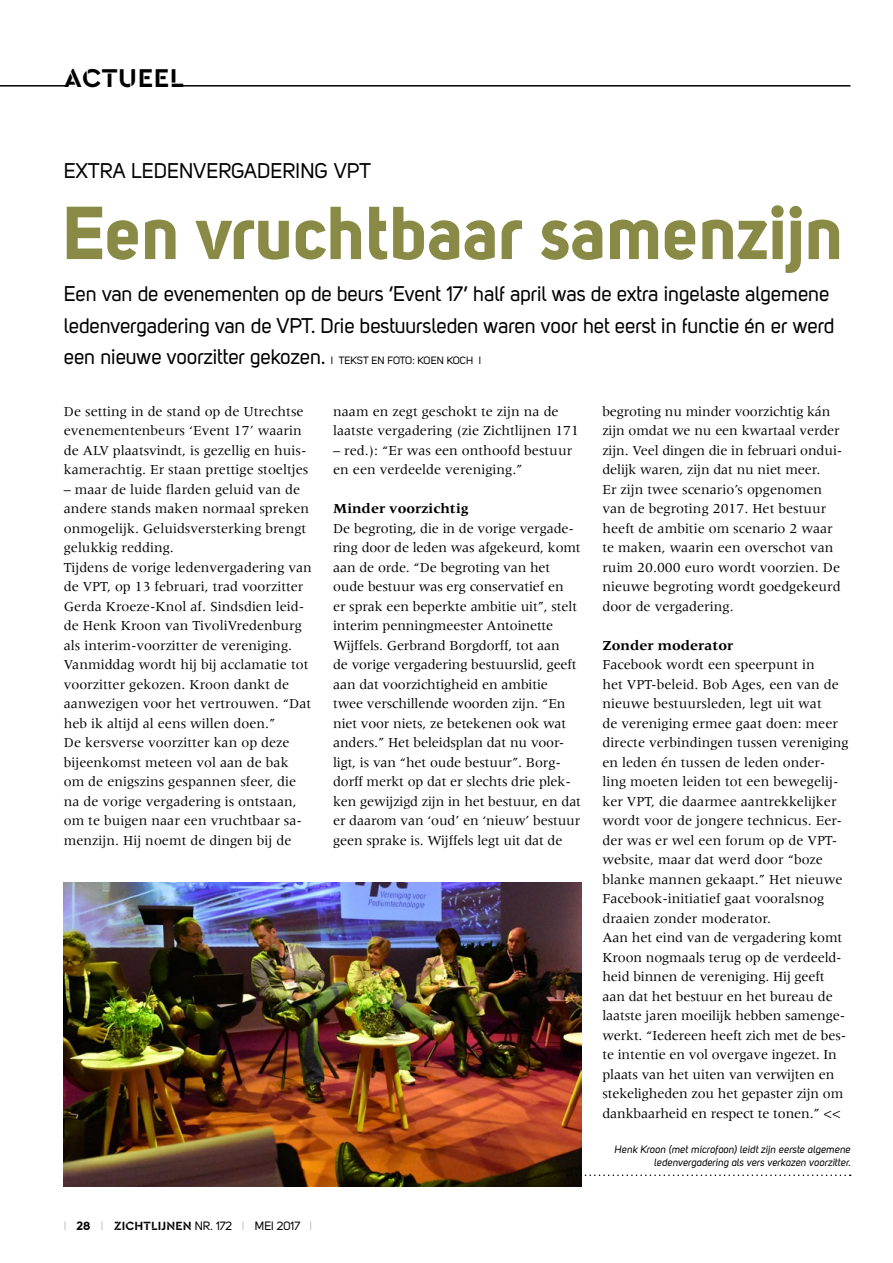
<style>
.page{position:relative;width:893px;height:1263px;background:#fff}
.page>*{position:absolute;margin:0;border:0;box-sizing:border-box;transform-origin:0 0}
.t1{font:73.8px "Uni Sans Bold";color:#898a45}
.t2{font:700 27px "Cera Stencil PRO";letter-spacing:.02em;color:#000}
.t3{font:21px/31.5px "Uni Sans Regular";letter-spacing:-.01em;color:#000}
.t4{font:14.25px/19.5px "Meridien";color:#000}
.t5{font:700 14.25px "Meridien";color:#000}
.t6{font:12px "Uni Sans Regular";letter-spacing:-.005em;color:#000}
.t7{font:10.5px/12.6px "Uni Sans Regular Italic";color:#000;text-align:right}
.s1{font-size:10.5px}
.s2{font-family:"Uni Sans Light";color:#878787}
.s3{font-family:"Uni Sans Bold"}
.s4{font-family:"Cera Stencil PRO";font-weight:700;font-size:12.45px}
</style>
<div class="page">
<hr style="left:892px;top:87px;width:1px;height:1099px;background:#f1eef2">
<hr style="left:0;top:85px;width:66px;height:2px;background:#000">
<hr style="left:181px;top:85px;width:669px;height:2px;background:#000">
<img style="left:64px;top:882px;width:517px;height:304px">
<svg style="left:567px;top:1174px;width:284px;height:2px"></svg>
<h2 class="t2" style="left:64px;top:60px;width:121px">ACTUEEL</h2>
<h3 class="t3" style="left:64px;top:155px;width:309px">EXTRA LEDENVERGADERING VPT</h3>
<h1 class="t1" style="left:64px;top:187px;width:782px">Een vruchtbaar samenzijn</h1>
<h3 class="t3" style="left:64px;top:278px;width:772px">Een van de evenementen op de beurs ‘Event 17’ half april was de extra ingelaste algemene ledenvergadering van de VPT. Drie bestuursleden waren voor het eerst in functie én er werd een nieuwe voorzitter gekozen. <span class="s1">I TEKST EN FOTO: KOEN KOCH I</span></h3>
<p class="t4" style="left:64px;top:401px;width:246px">De setting in de stand op de Utrechtse evenementenbeurs ‘Event 17’ waarin de ALV plaatsvindt, is gezellig en huis&shy;kamerachtig. Er staan prettige stoeltjes</p>
<p class="t4" style="left:64px;top:479px;width:250px">– maar de luide flarden geluid van de andere stands maken normaal spreken onmogelijk. Geluidsversterking brengt gelukkig redding.<br>Tijdens de vorige ledenvergadering van de VPT, op 13 februari, trad voorzitter Gerda Kroeze-Knol af. Sindsdien leid&shy;de Henk Kroon van TivoliVredenburg als interim-voorzitter de vereniging.<br>Vanmiddag wordt hij bij acclamatie tot voorzitter gekozen. Kroon dankt de aanwezigen voor het vertrouwen. “Dat heb ik altijd al eens willen doen.”<br>De kersverse voorzitter kan op deze bijeenkomst meteen vol aan de bak om de enigszins gespannen sfeer, die na de vorige vergadering is ontstaan, om te buigen naar een vruchtbaar sa&shy;menzijn. Hij noemt de dingen bij de</p>
<p class="t4" style="left:333px;top:401px;width:247px">naam en zegt geschokt te zijn na de laatste vergadering (zie Zichtlijnen 171</p>
<p class="t4" style="left:333px;top:440px;width:241px">– red.): “Er was een onthoofd bestuur en een verdeelde vereniging.”</p>
<p class="t5" style="left:333px;top:500px;width:137px">Minder voorzichtig</p>
<p class="t4" style="left:333px;top:518px;width:249px">De begroting, die in de vorige vergade&shy;ring door de leden was afgekeurd, komt aan de orde. “De begroting van het oude bestuur was erg conservatief en<br>er sprak een beperkte ambitie uit”, stelt interim penningmeester Antoinette Wijffels. Gerbrand Borgdorff, tot aan<br>de vorige vergadering bestuurslid, geeft aan dat voorzichtigheid en ambitie twee verschillende woorden zijn. “En niet voor niets, ze betekenen ook wat anders.” Het beleidsplan dat nu voor&shy;ligt, is van “het oude bestuur”. Borg&shy;dorff merkt op dat er slechts drie plek&shy;ken gewijzigd zijn in het bestuur, en dat er daarom van ‘oud’ en ‘nieuw’ bestuur geen sprake is. Wijffels legt uit dat de</p>
<p class="t4" style="left:602px;top:401px;width:241px">begroting nu minder voorzichtig kán zijn omdat we nu een kwartaal verder zijn. Veel dingen die in februari ondui&shy;delijk waren, zijn dat nu niet meer.<br>Er zijn twee scenario’s opgenomen van de begroting 2017. Het bestuur heeft de ambitie om scenario 2 waar te maken, waarin een overschot van ruim 20.000 euro wordt voorzien. De nieuwe begroting wordt goedgekeurd door de vergadering.</p>
<p class="t5" style="left:602px;top:637px;width:133px">Zonder moderator</p>
<p class="t4" style="left:602px;top:655px;width:248px">Facebook wordt een speerpunt in<br>het VPT-beleid. Bob Ages, een van de nieuwe bestuursleden, legt uit wat<br>de vereniging ermee gaat doen: meer directe verbindingen tussen vereniging en leden én tussen de leden onder&shy;ling moeten leiden tot een bewegelij&shy;ker VPT, die daarmee aantrekkelijker wordt voor de jongere technicus. Eer&shy;der was er wel een forum op de VPT&shy;website, maar dat werd door “boze blanke mannen gekaapt.” Het nieuwe Facebook-initiatief gaat vooralsnog draaien zonder moderator.<br>Aan het eind van de vergadering komt Kroon nogmaals terug op de verdeeld&shy;heid binnen de vereniging. Hij geeft aan dat het bestuur en het bureau de laatste jaren moeilijk hebben samenge&shy;werkt. “Iedereen heeft zich met de bes&shy;te intentie en vol overgave ingezet. In plaats van het uiten van verwijten en stekeligheden zou het gepaster zijn om dankbaarheid en respect te tonen.” &lt;&lt;</p>
<p class="t7" style="left:614px;top:1143px;width:238px">Henk Kroon (met microfoon) leidt zijn eerste algemene ledenvergadering als vers verkozen voorzitter.</p>
<p class="t6" style="left:64px;top:1219px;width:250px"><span class="s2">I</span> <span class="s3">28</span> <span class="s2">I</span> <span class="s4">ZICHTLIJNEN</span> NR. 172 <span class="s2">I</span> MEI 2017 <span class="s2">I</span></p>
</div>
